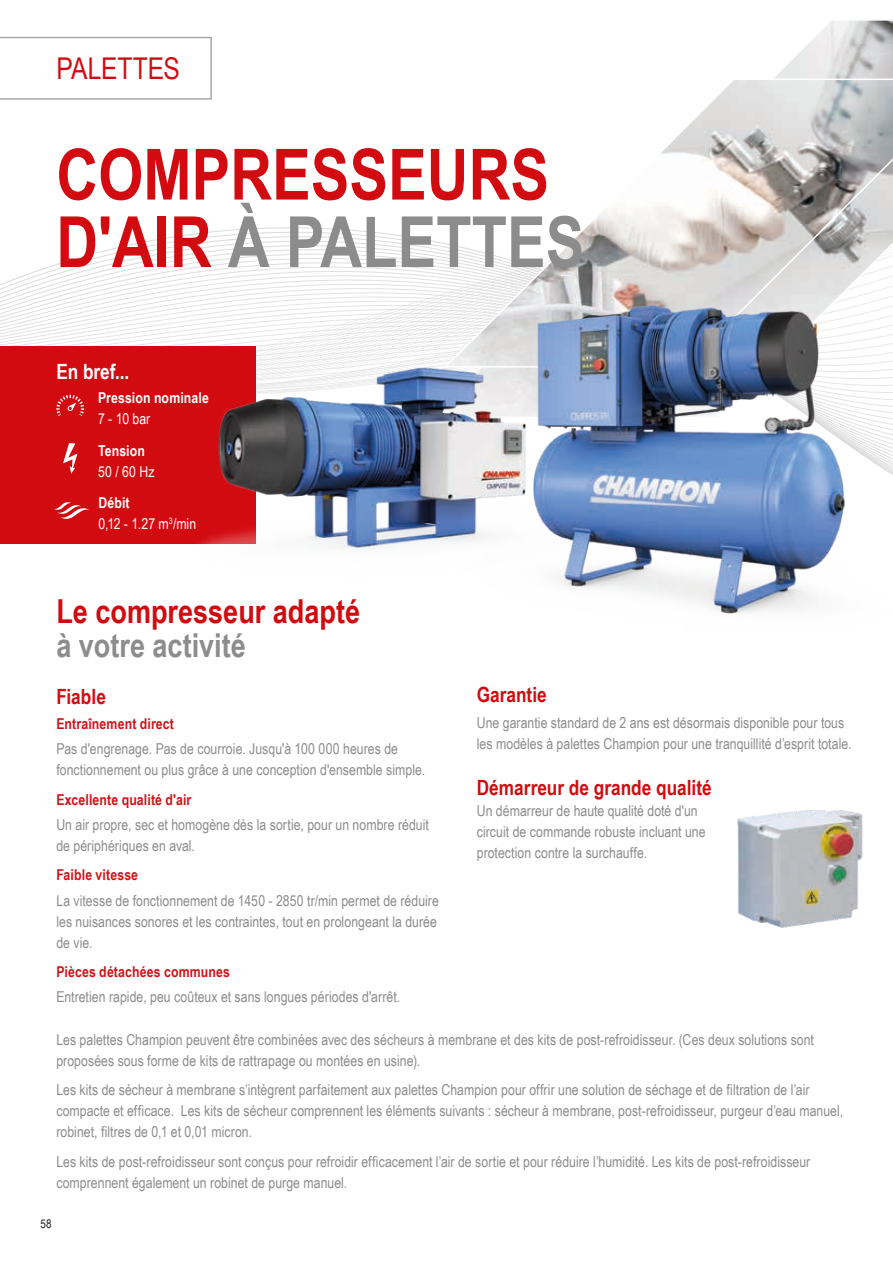
<style>
.page{position:relative;width:893px;height:1263px;background:#fff}
.page>*{position:absolute;margin:0;border:0;box-sizing:border-box;transform-origin:0 0}
.t1{font:700 70.65px/67.5px "Arial Narrow";color:#d20b11}
.t2{font:700 33px "Arial Narrow";color:#d20b11}
.t3{font:700 33px "Arial Narrow";color:#8d8c8c}
.t4{font:30px "Arial Narrow";letter-spacing:-.005em;color:#d20b11}
.t5{font:700 21px "Arial Narrow";color:#d20b11}
.t6{font:700 21px "Arial Narrow";color:#fff}
.t7{font:15px/21px "Arial Narrow";letter-spacing:.005em;color:#8d8c8c}
.t8{font:700 15px "Arial Narrow";letter-spacing:.01em;color:#d11317}
.t9{font:15px/21px "Arial Narrow";color:#fff}
.t10{font:700 15px "Arial Narrow";letter-spacing:.01em;color:#fff}
.t11{font:12px "Arial Narrow";color:#1d1d1b}
.s1{color:#8d8c8c}
.s2{font-weight:700}
</style>
<div class="page">
<svg style="left:0;top:36px;width:427px;height:310px"></svg>
<svg style="left:427px;top:20px;width:466px;height:284px"></svg>
<svg style="left:442px;top:77px;width:451px;height:228px"></svg>
<img style="left:737px;top:810px;width:126px;height:118px">
<div style="left:0;top:346px;width:255px;height:198px;background:#d20b11"></div>
<svg style="left:56px;top:395px;width:28px;height:21px"></svg>
<svg style="left:54px;top:502px;width:35px;height:17px"></svg>
<svg style="left:63px;top:443px;width:14px;height:31px"></svg>
<svg style="left:0;top:37px;width:212px;height:63px"></svg>
<img style="left:111px;top:304px;width:559px;height:248px">
<img style="left:469px;top:305px;width:424px;height:309px">
<h3 class="t4" style="left:56px;top:46px;width:125px">PALETTES</h3>
<h1 class="t1" style="left:56px;top:137px;width:529px">COMPRESSEURS<br>D'AIR <span class="s1">À PALETTES</span></h1>
<h3 class="t6" style="left:56px;top:355px;width:75px">En bref...</h3>
<p class="t10" style="left:98px;top:387px;width:112px">Pression nominale</p>
<p class="t9" style="left:98px;top:408px;width:54px">7 - 10 bar</p>
<p class="t10" style="left:98px;top:439px;width:48px">Tension</p>
<p class="t9" style="left:98px;top:461px;width:58px">50 / 60 Hz</p>
<p class="t9" style="left:98px;top:492px;width:99px"><span class="s2">Débit<br></span>0,12 - 1.27 m<sup>3</sup>/min</p>
<h2 class="t2" style="left:56px;top:586px;width:305px">Le compresseur adapté</h2>
<h2 class="t3" style="left:56px;top:620px;width:191px">à votre activité</h2>
<h3 class="t5" style="left:56px;top:680px;width:51px">Fiable</h3>
<p class="t8" style="left:56px;top:712px;width:119px">Entraînement direct</p>
<p class="t7" style="left:56px;top:738px;width:370px">Pas d'engrenage. Pas de courroie. Jusqu'à 100 000 heures de fonctionnement ou plus grâce à une conception d'ensemble simple.</p>
<p class="t8" style="left:56px;top:788px;width:137px">Excellente qualité d'air</p>
<p class="t7" style="left:56px;top:813px;width:374px">Un air propre, sec et homogène dès la sortie, pour un nombre réduit de périphériques en aval.</p>
<p class="t8" style="left:56px;top:864px;width:83px">Faible vitesse</p>
<p class="t7" style="left:56px;top:889px;width:384px">La vitesse de fonctionnement de 1450 - 2850 tr/min permet de réduire les nuisances sonores et les contraintes, tout en prolongeant la durée de vie.</p>
<p class="t8" style="left:56px;top:960px;width:175px">Pièces détachées communes</p>
<p class="t7" style="left:56px;top:986px;width:345px">Entretien rapide, peu coûteux et sans longues périodes d'arrêt.</p>
<h3 class="t5" style="left:477px;top:679px;width:72px">Garantie</h3>
<p class="t7" style="left:477px;top:711px;width:376px">Une garantie standard de 2 ans est désormais disponible pour tous les modèles à palettes Champion pour une tranquillité d’esprit totale.</p>
<h3 class="t5" style="left:477px;top:772px;width:236px">Démarreur de grande qualité</h3>
<p class="t7" style="left:477px;top:800px;width:230px">Un démarreur de haute qualité doté d'un circuit de commande robuste incluant une protection contre la surchauffe.</p>
<p class="t7" style="left:56px;top:1028px;width:759px">Les palettes Champion peuvent être combinées avec des sécheurs à membrane et des kits de post-refroidisseur. (Ces deux solutions sont proposées sous forme de kits de rattrapage ou montées en usine).</p>
<p class="t7" style="left:56px;top:1079px;width:788px">Les kits de sécheur à membrane s’intègrent parfaitement aux palettes Champion pour offrir une solution de séchage et de filtration de l’air compacte et efficace. Les kits de sécheur comprennent les éléments suivants : sécheur à membrane, post-refroidisseur, purgeur d’eau manuel, robinet, filtres de 0,1 et 0,01 micron.</p>
<p class="t7" style="left:56px;top:1150px;width:755px">Les kits de post-refroidisseur sont conçus pour refroidir efficacement l’air de sortie et pour réduire l’humidité. Les kits de post-refroidisseur comprennent également un robinet de purge manuel.</p>
<p class="t11" style="left:40px;top:1215px;width:13px">58</p>
</div>
